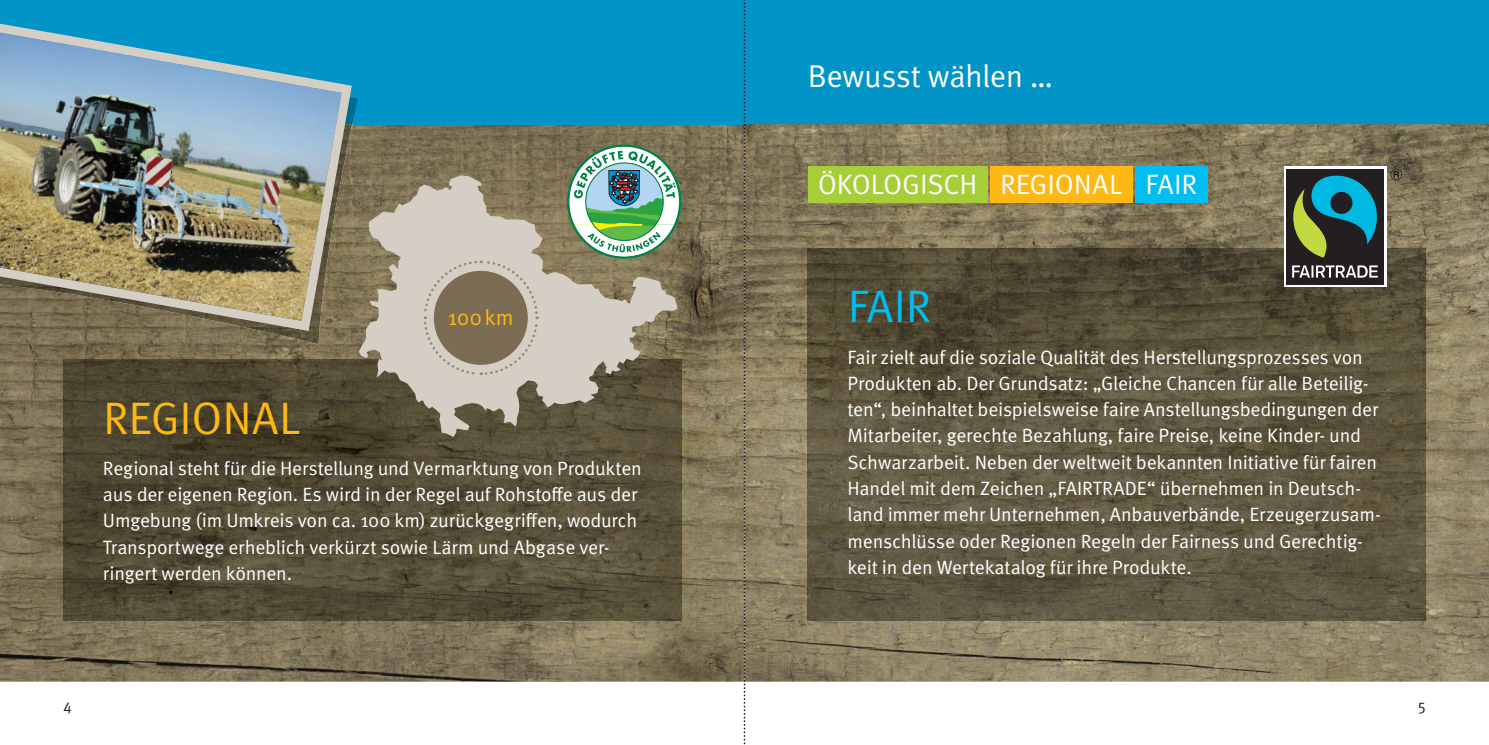
<style>
.page{position:relative;width:1489px;height:745px;background:#fff}
.page>*{position:absolute;margin:0;border:0;box-sizing:border-box;transform-origin:0 0}
.t1{font:45.5px "Meta Pro";letter-spacing:-.005em;color:#fdb813}
.t2{font:45.5px "Meta Pro";color:#00bdf2}
.t3{font:31.5px "Meta Pro";letter-spacing:-.015em;color:#fff}
.t4{font:28px "Meta Pro";color:#fff}
.t5{font:22.05px "Meta Pro";color:#fdb813}
.t6{font:19.25px/26.2px "Meta Pro";letter-spacing:-.01em;color:#fff}
.t7{font:15.75px "Meta Pro";color:#231f20}
</style>
<div class="page">
<img style="left:0;top:124px;width:1488px;height:557px">
<div style="left:0;top:0;width:1488px;height:124px;background:#0094c9"></div>
<svg style="left:743px;top:0;width:2px;height:744px"></svg>
<img style="left:807px;top:248px;width:618px;height:372px">
<img style="left:0;top:336px;width:352px;height:8px">
<img style="left:63px;top:359px;width:618px;height:261px">
<svg style="left:359px;top:175px;width:318px;height:261px;background:#a09885"></svg>
<svg style="left:422px;top:259px;width:117px;height:117px;background:#a59a89"></svg>
<img style="left:0;top:23px;width:357px;height:313px">
<div style="left:807px;top:166px;width:180px;height:37px;background:#a6ce39"></div>
<div style="left:989px;top:166px;width:143px;height:37px;background:#fdb813"></div>
<div style="left:1135px;top:166px;width:73px;height:37px;background:#00bdf2"></div>
<svg style="left:563px;top:144px;width:119px;height:115px"></svg>
<svg style="left:1283px;top:166px;width:102px;height:121px"></svg>
<svg style="left:1390px;top:169px;width:11px;height:11px"></svg>
<div style="left:1286px;top:169px;width:97px;height:115px;background:#231f20"></div>
<svg style="left:1293px;top:175px;width:83px;height:82px"></svg>
<svg style="left:1292px;top:265px;width:85px;height:12px"></svg>
<h2 class="t3" style="left:807px;top:64px;width:247px">Bewusst wählen …</h2>
<p class="t5" style="left:448px;top:309px;width:67px">100 km</p>
<h1 class="t1" style="left:103px;top:400px;width:198px">REGIONAL</h1>
<p class="t6" style="left:103px;top:456px;width:540px">Regional steht für die Herstellung und Vermarktung von Produkten aus der eigenen Region. Es wird in der Regel auf Rohstoffe aus der Umgebung (im Umkreis von ca. 100 km) zurückgegriffen, wodurch Transportwege erheblich verkürzt sowie Lärm und Abgase ver&shy;ringert werden können.</p>
<h3 class="t4" style="left:817px;top:174px;width:380px">ÖKOLOGISCH REGIONAL FAIR</h3>
<h1 class="t2" style="left:847px;top:289px;width:85px">FAIR</h1>
<p class="t6" style="left:847px;top:345px;width:535px">Fair zielt auf die soziale Qualität des Herstellungsprozesses von Produkten ab. Der Grundsatz: „Gleiche Chancen für alle Beteilig&shy;ten“, beinhaltet beispielsweise faire Anstellungsbedingungen der Mitarbeiter, gerechte Bezahlung, faire Preise, keine Kinder- und Schwarzarbeit. Neben der weltweit bekannten Initiative für fairen Handel mit dem Zeichen „FAIRTRADE“ übernehmen in Deutsch&shy;land immer mehr Unternehmen, Anbauverbände, Erzeugerzusam&shy;menschlüsse oder Regionen Regeln der Fairness und Gerechtig&shy;keit in den Wertekatalog für ihre Produkte.</p>
<p class="t7" style="left:63px;top:701px;width:10px">4</p>
<p class="t7" style="left:1417px;top:701px;width:9px">5</p>
</div>
